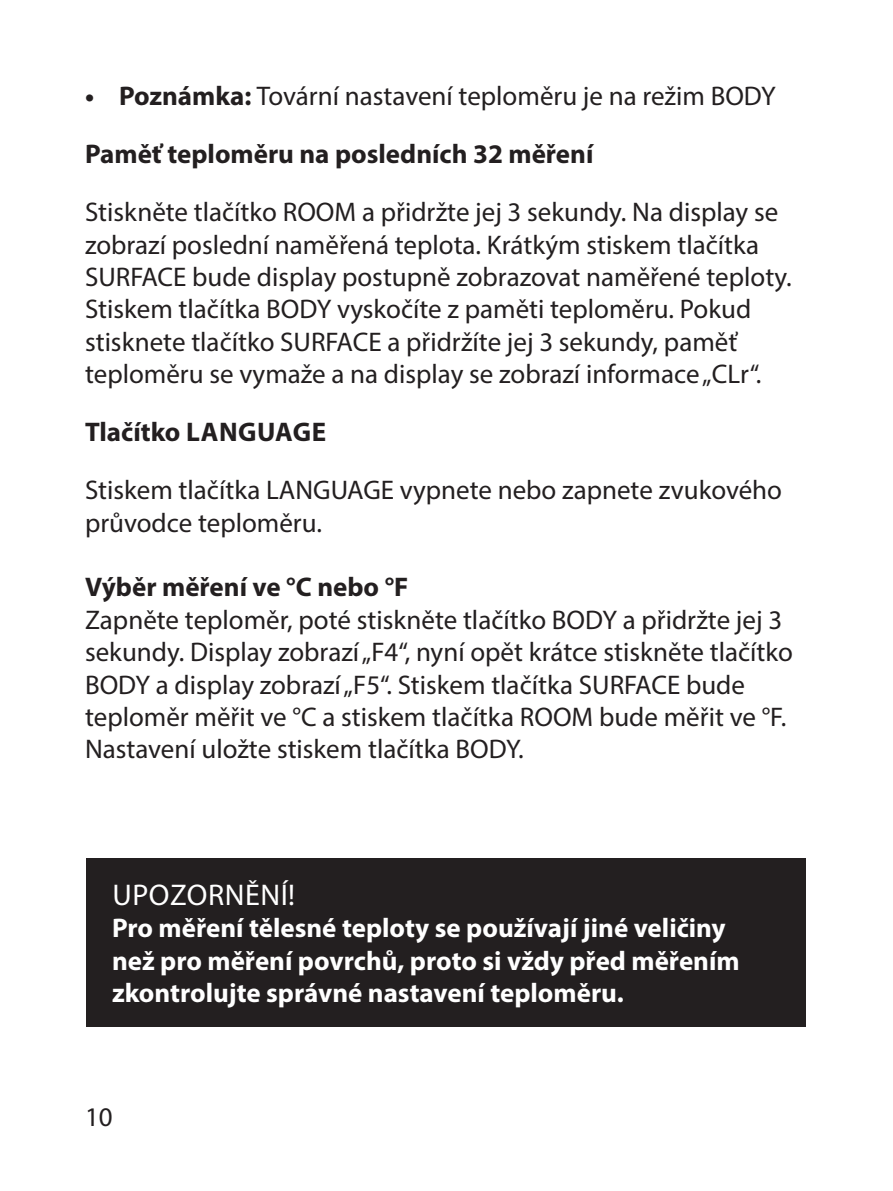
<style>
.page{position:relative;width:893px;height:1191px;background:#fff}
.page>*{position:absolute;margin:0;border:0;box-sizing:border-box;transform-origin:0 0}
.t1{font:30px "Myriad Pro";letter-spacing:.02em;color:#fff}
.t2{font:27px/32.4px "Myriad Pro";color:#231f20}
.t3{font:700 27px/32.4px "Myriad Pro";color:#fff}
.t4{font:700 27px "Myriad Pro";color:#231f20}
.s1{font-weight:700}
</style>
<div class="page">
<div style="left:87px;top:858px;width:719px;height:168px;background:#231f20"></div>
<p class="t2" style="left:85px;top:80px;width:692px"><span class="s1">• Poznámka:</span> Tovární nastavení teploměru je na režim BODY</p>
<p class="t4" style="left:85px;top:136px;width:510px">Paměť teploměru na posledních 32 měření</p>
<p class="t2" style="left:85px;top:195px;width:708px">Stiskněte tlačítko ROOM a přidržte jej 3 sekundy. Na display se zobrazí poslední naměřená teplota. Krátkým stiskem tlačítka SURFACE bude display postupně zobrazovat naměřené teploty.<br>Stiskem tlačítka BODY vyskočíte z paměti teploměru. Pokud stisknete tlačítko SURFACE a přidržíte jej 3 sekundy, paměť teploměru se vymaže a na display se zobrazí informace „CLr“.</p>
<p class="t4" style="left:85px;top:414px;width:243px">Tlačítko LANGUAGE</p>
<p class="t2" style="left:85px;top:473px;width:698px">Stiskem tlačítka LANGUAGE vypnete nebo zapnete zvukového průvodce teploměru.</p>
<p class="t4" style="left:85px;top:569px;width:325px">Výběr měření ve °C nebo °F</p>
<p class="t2" style="left:85px;top:603px;width:709px">Zapněte teploměr, poté stiskněte tlačítko BODY a přidržte jej 3 sekundy. Display zobrazí „F4“, nyní opět krátce stiskněte tlačítko BODY a display zobrazí „F5“. Stiskem tlačítka SURFACE bude teploměr měřit ve °C a stiskem tlačítka ROOM bude měřit ve °F.<br>Nastavení uložte stiskem tlačítka BODY.</p>
<p class="t1" style="left:112px;top:876px;width:184px">UPOZORNĚNÍ!</p>
<p class="t3" style="left:112px;top:911px;width:629px">Pro měření tělesné teploty se používají jiné veličiny než pro měření povrchů, proto si vždy před měřením zkontrolujte správné nastavení teploměru.</p>
<p class="t2" style="left:85px;top:1100px;width:29px">10</p>
</div>
